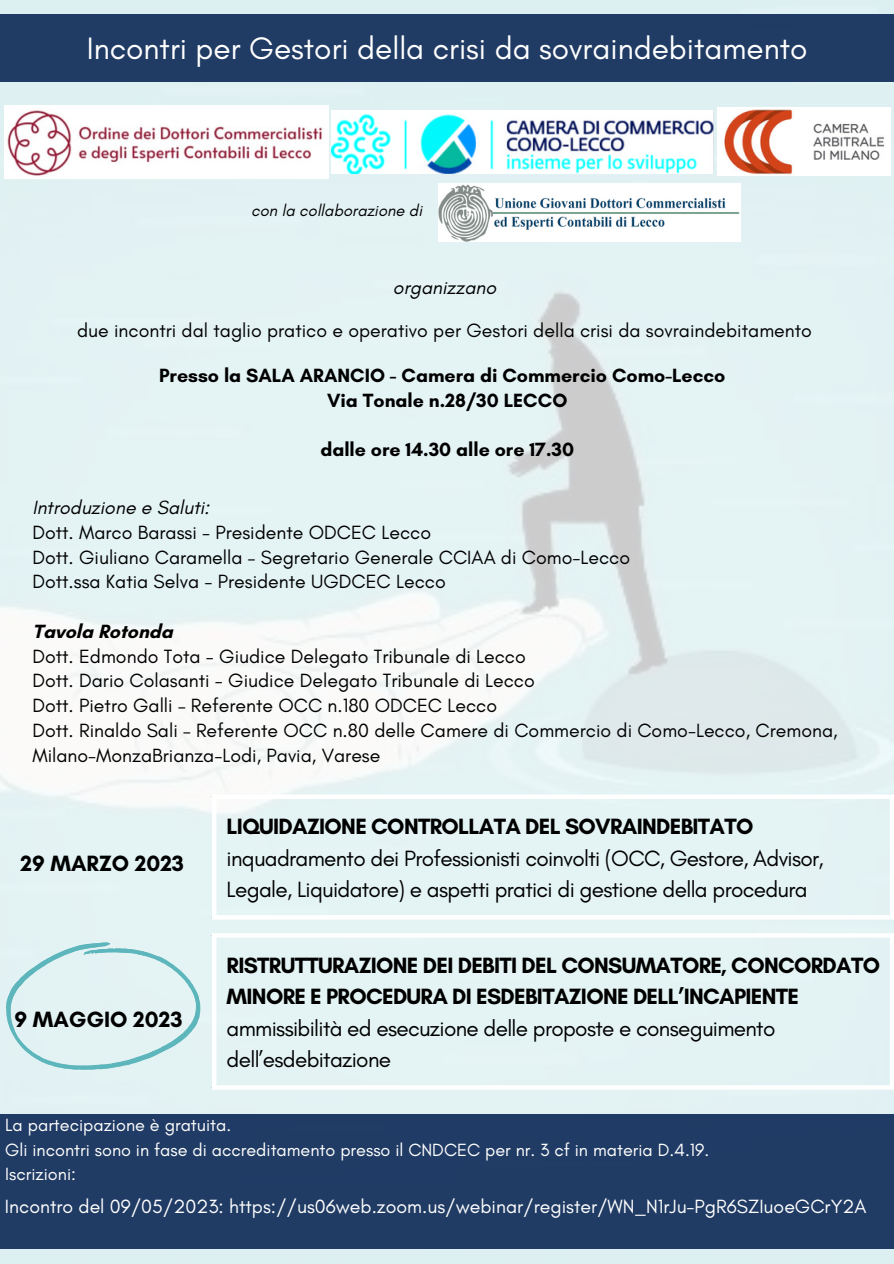
<style>
.page{position:relative;width:894px;height:1264px;background:#fff}
.page>*{position:absolute;margin:0;border:0;box-sizing:border-box;transform-origin:0 0}
.t1{font:31.5px "Glacial Indifference";color:#fff}
.t2{font:22.5px/31.5px "Glacial Indifference";letter-spacing:-.03em;color:#000}
.t3{font:700 22.5px/31.5px "Glacial Indifference";letter-spacing:-.03em;color:#000}
.t4{font:700 22.5px "Glacial Indifference";color:#000}
.t5{font:19.5px/24.8px "Glacial Indifference";color:#000}
.t6{font:700 19.5px/24.8px "Glacial Indifference";color:#000;text-align:center}
.t7{font:19.5px "Glacial Indifference";color:#fff}
.t8{font:italic 19.5px "Glacial Indifference";color:#000}
.t9{font:18px/24.8px "Glacial Indifference";color:#fff}
.t10{font:italic 16.5px "Glacial Indifference";color:#000}
</style>
<div class="page">
<img style="left:0;top:0;width:893px;height:1263px">
<div style="left:0;top:14px;width:892px;height:67px;background:#203b64"></div>
<img style="left:438px;top:183px;width:302px;height:59px">
<hr style="left:212px;top:799px;width:4px;height:116px;background:#fff">
<svg style="left:889px;top:799px;width:4px;height:116px"></svg>
<div style="left:212px;top:794px;width:681px;height:5px;background:#fff"></div>
<hr style="left:212px;top:915px;width:681px;height:4px;background:#fff">
<hr style="left:212px;top:937px;width:4px;height:148px;background:#fff">
<svg style="left:889px;top:937px;width:4px;height:148px"></svg>
<hr style="left:212px;top:933px;width:681px;height:4px;background:#fff">
<hr style="left:212px;top:1085px;width:681px;height:4px;background:#fff">
<div style="left:0;top:1114px;width:892px;height:134px;background:#203b64"></div>
<img style="left:332px;top:110px;width:381px;height:63px">
<img style="left:5px;top:105px;width:323px;height:73px">
<img style="left:717px;top:107px;width:172px;height:69px">
<svg style="left:6px;top:942px;width:194px;height:127px;background:#d6ecee"></svg>
<h1 class="t1" style="left:87px;top:29px;width:722px">Incontri per Gestori della crisi da sovraindebitamento</h1>
<p class="t10" style="left:251px;top:200px;width:172px">con la collaborazione di</p>
<p class="t8" style="left:393px;top:275px;width:105px">organizzano</p>
<p class="t5" style="left:77px;top:317px;width:736px">due incontri dal taglio pratico e operativo per Gestori della crisi da sovraindebitamento</p>
<p class="t6" style="left:159px;top:362px;width:567px">Presso la SALA ARANCIO - Camera di Commercio Como-Lecco<br>Via Tonale n.28/30 LECCO</p>
<p class="t6" style="left:320px;top:437px;width:255px">dalle ore 14.30 alle ore 17.30</p>
<p class="t8" style="left:32px;top:495px;width:178px">Introduzione e Saluti:</p>
<p class="t5" style="left:32px;top:519px;width:599px">Dott. Marco Barassi - Presidente ODCEC Lecco<br>Dott. Giuliano Caramella – Segretario Generale CCIAA di Como-Lecco<br>Dott.ssa Katia Selva - Presidente UGDCEC Lecco</p>
<p class="t6" style="left:32px;top:618px;width:142px">Tavola Rotonda</p>
<p class="t5" style="left:32px;top:643px;width:806px">Dott. Edmondo Tota - Giudice Delegato Tribunale di Lecco<br>Dott. Dario Colasanti - Giudice Delegato Tribunale di Lecco<br>Dott. Pietro Galli – Referente OCC n.180 ODCEC Lecco<br>Dott. Rinaldo Sali – Referente OCC n.80 delle Camere di Commercio di Como-Lecco, Cremona, Milano-MonzaBrianza-Lodi, Pavia, Varese</p>
<p class="t4" style="left:21px;top:849px;width:165px">29 MARZO 2023</p>
<p class="t4" style="left:14px;top:1005px;width:169px">9 MAGGIO 2023</p>
<p class="t3" style="left:226px;top:810px;width:528px">LIQUIDAZIONE CONTROLLATA DEL SOVRAINDEBITATO</p>
<p class="t2" style="left:226px;top:841px;width:598px">inquadramento dei Professionisti coinvolti (OCC, Gestore, Advisor,<br>Legale, Liquidatore) e aspetti pratici di gestione della procedura</p>
<p class="t3" style="left:226px;top:948px;width:654px">RISTRUTTURAZIONE DEI DEBITI DEL CONSUMATORE, CONCORDATO<br>MINORE E PROCEDURA DI ESDEBITAZIONE DELL’INCAPIENTE</p>
<p class="t2" style="left:226px;top:1011px;width:550px">ammissibilità ed esecuzione delle proposte e conseguimento dell’esdebitazione</p>
<p class="t9" style="left:5px;top:1112px;width:705px">La partecipazione è gratuita.<br>Gli incontri sono in fase di accreditamento presso il CNDCEC per nr. 3 cf in materia D.4.19.<br>Iscrizioni:</p>
<p class="t7" style="left:5px;top:1193px;width:862px">Incontro del 09/05/2023: https://us06web.zoom.us/webinar/register/WN_N1rJu-PgR6SZIuoeGCrY2A</p>
</div>
